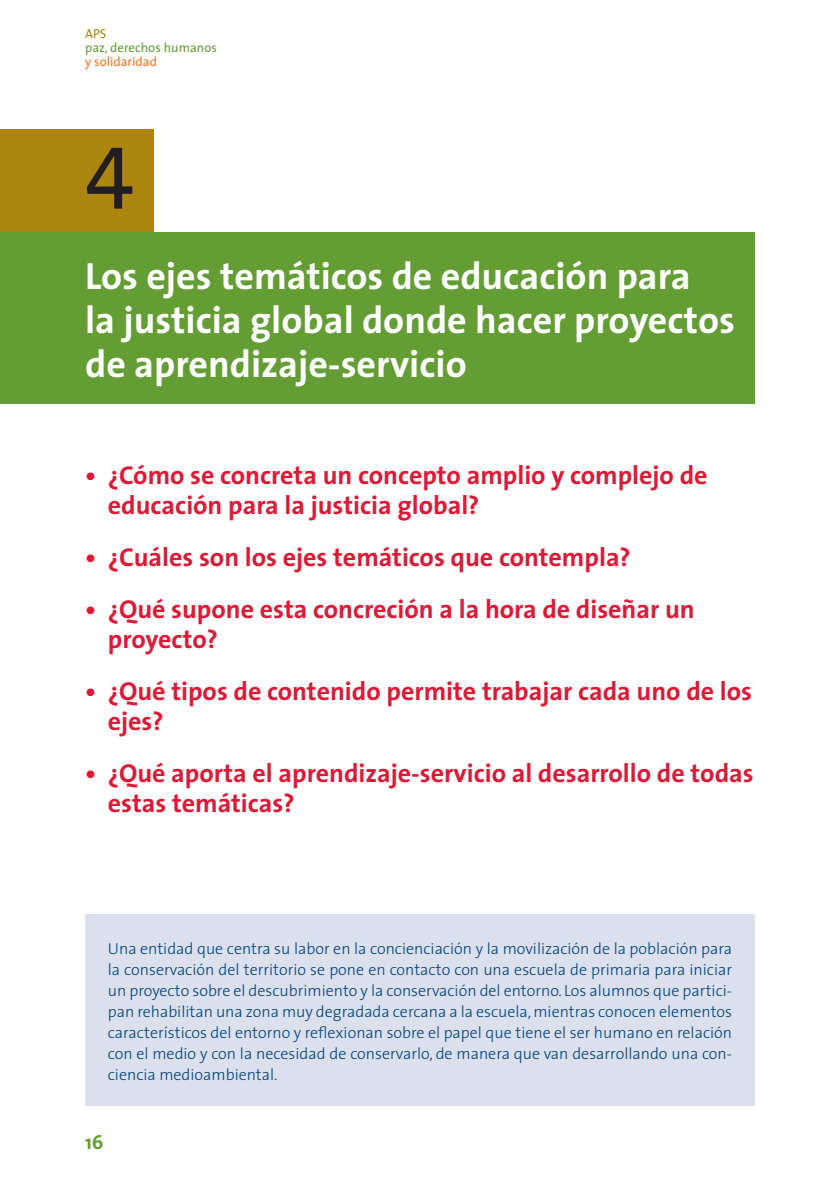
<style>
.page{position:relative;width:840px;height:1191px;background:#fff}
.page>*{position:absolute;margin:0;border:0;box-sizing:border-box;transform-origin:0 0}
.t1{font:90px "The Sans Caps";color:#231f20}
.t2{font:700 38px/44px "The Sans";color:#fff}
.t3{font:700 26px/30px "The Sans";color:#dc1a36}
.t4{font:700 20px "The Sans";color:#639d34}
.t5{font:300 16px/21px "The Sans";color:#01437c;text-align:justify}
.t6{font:13px "The Sans";color:#639d34}
.t7{font:13px "The Sans";color:#f47321}
.t8{font:13px "The Sans";color:#ac8610}
</style>
<div class="page">
<div style="left:0;top:232px;width:754px;height:172px;background:#639d34"></div>
<div style="left:0;top:130px;width:153px;height:102px;background:#ac8610"></div>
<div style="left:85px;top:914px;width:669px;height:192px;background:#dbe0ec"></div>
<p class="t8" style="left:85px;top:23px;width:23px">APS</p>
<p class="t6" style="left:85px;top:37px;width:133px">paz, derechos humanos</p>
<p class="t7" style="left:85px;top:51px;width:73px">y solidaridad</p>
<h1 class="t1" style="left:85px;top:103px;width:50px">4</h1>
<h2 class="t2" style="left:85px;top:253px;width:651px">Los ejes temáticos de educación para<br>la justicia global donde hacer proyectos de aprendizaje-servicio</h2>
<h3 class="t3" style="left:108px;top:459px;width:601px;text-indent:-23px">• ¿Cómo se concreta un concepto amplio y complejo de educación para la justicia global?</h3>
<h3 class="t3" style="left:85px;top:541px;width:547px">• ¿Cuáles son los ejes temáticos que contempla?</h3>
<h3 class="t3" style="left:108px;top:593px;width:588px;text-indent:-23px">• ¿Qué supone esta concreción a la hora de diseñar un proyecto?</h3>
<h3 class="t3" style="left:108px;top:675px;width:645px;text-indent:-23px">• ¿Qué tipos de contenido permite trabajar cada uno de los ejes?</h3>
<h3 class="t3" style="left:108px;top:757px;width:647px;text-indent:-23px">• ¿Qué aporta el aprendizaje-servicio al desarrollo de todas estas temáticas?</h3>
<p class="t5" style="left:108px;top:937px;width:625px">Una entidad que centra su labor en la concienciación y la movilización de la población para la conservación del territorio se pone en contacto con una escuela de primaria para iniciar un proyecto sobre el descubrimiento y la conservación del entorno. Los alumnos que partici&shy;pan rehabilitan una zona muy degradada cercana a la escuela, mientras conocen elementos característicos del entorno y reflexionan sobre el papel que tiene el ser humano en relación con el medio y con la necesidad de conservarlo, de manera que van desarrollando una con&shy;ciencia medioambiental.</p>
<p class="t4" style="left:85px;top:1125px;width:20px">16</p>
</div>
